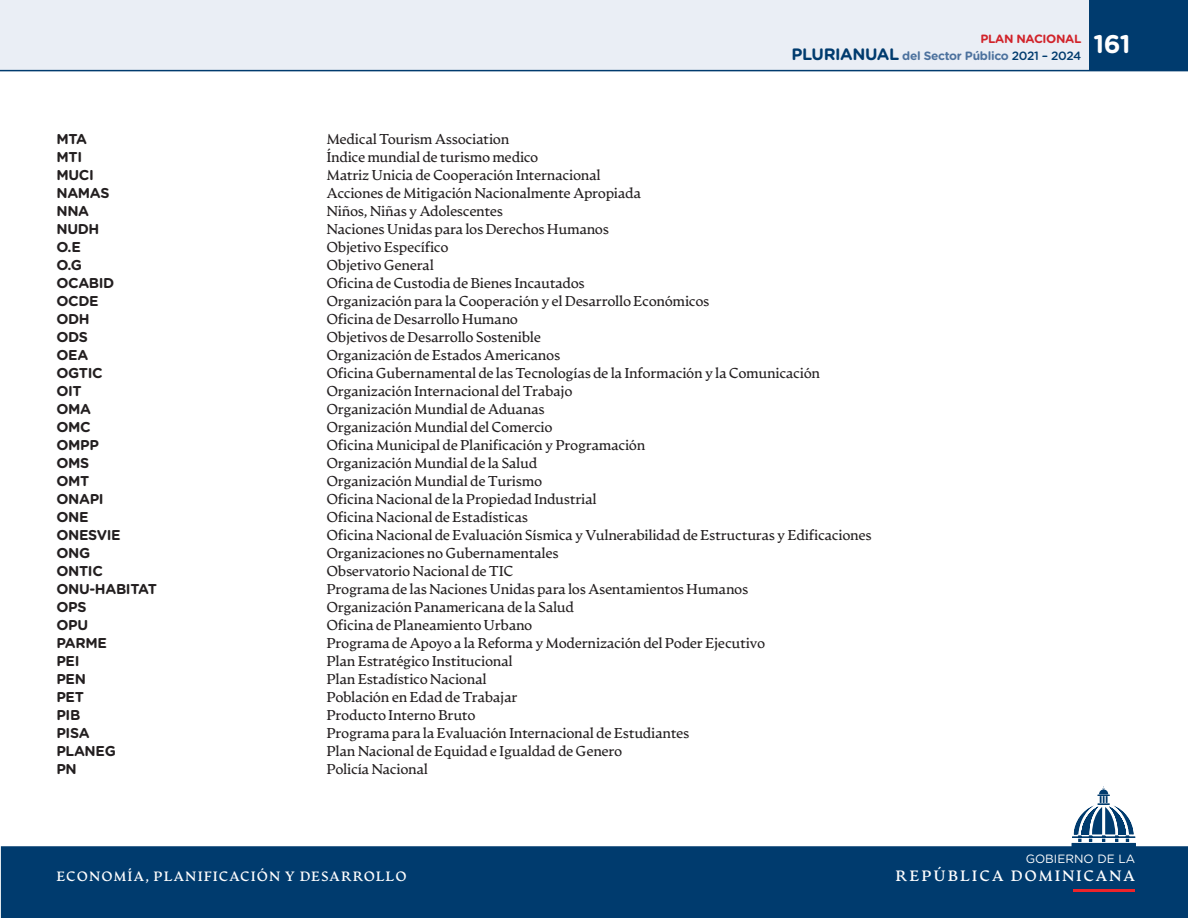
<style>
.page{position:relative;width:1188px;height:918px;background:#fff}
.page>*{position:absolute;margin:0;border:0;box-sizing:border-box;transform-origin:0 0}
.t1{font:700 25.5px "Gotham Rounded";color:#fff}
.t2{font:700 15px "Artifex CF";letter-spacing:.11em;color:#fff}
.t3{font:14.25px "Artifex CF";letter-spacing:-.025em;color:#231f20}
.t4{font:700 14.25px "Gotham Rounded";letter-spacing:-.025em;color:#231f20}
.t5{font:700 13.5px "Artifex CF";letter-spacing:.07em;color:#fff}
.t6{font:700 12px/16.5px "Gotham Rounded";letter-spacing:-.03em;color:#4d729e;text-align:right}
.t7{font:12px "Gotham Rounded";color:#fff}
.s1{color:#d1232a}
.s2{font-size:16.5px;color:#003b6e}
.s3{font-weight:500;color:#003b6e}
</style>
<div class="page">
<div style="left:0;top:0;width:1089px;height:70px;background:#eaeef5"></div>
<div style="left:1089px;top:0;width:99px;height:71px;background:#003b6e"></div>
<hr style="left:0;top:70px;width:1188px;height:1px;background:#003b6e">
<div style="left:1px;top:843px;width:1187px;height:75px;background:#003b6e"></div>
<hr style="left:1073px;top:889px;width:62px;height:3px;background:#ed242a">
<svg style="left:1072px;top:786px;width:63px;height:56px"></svg>
<p class="t6" style="left:792px;top:30px;width:291px"><span class="s1">PLAN NACIONAL<br></span><span class="s2">PLURIANUAL</span> del Sector Público <span class="s3">2021 – 2024</span></p>
<h1 class="t1" style="left:1094px;top:25px;width:38px">161</h1>
<p class="t4" style="left:56px;top:129px;width:32px">MTA</p>
<p class="t3" style="left:326px;top:130px;width:185px">Medical Tourism Association</p>
<p class="t4" style="left:56px;top:147px;width:27px">MTI</p>
<p class="t3" style="left:326px;top:148px;width:214px">Índice mundial de turismo medico</p>
<p class="t4" style="left:56px;top:165px;width:39px">MUCI</p>
<p class="t3" style="left:326px;top:166px;width:276px">Matriz Unicia de Cooperación Internacional</p>
<p class="t4" style="left:56px;top:183px;width:55px">NAMAS</p>
<p class="t3" style="left:326px;top:184px;width:316px">Acciones de Mitigación Nacionalmente Apropiada</p>
<p class="t4" style="left:56px;top:201px;width:34px">NNA</p>
<p class="t3" style="left:326px;top:202px;width:178px">Niños, Niñas y Adolescentes</p>
<p class="t4" style="left:56px;top:218px;width:44px">NUDH</p>
<p class="t3" style="left:326px;top:220px;width:284px">Naciones Unidas para los Derechos Humanos</p>
<p class="t4" style="left:56px;top:236px;width:26px">O.E</p>
<p class="t3" style="left:326px;top:238px;width:124px">Objetivo Específico</p>
<p class="t4" style="left:56px;top:254px;width:27px">O.G</p>
<p class="t3" style="left:326px;top:256px;width:109px">Objetivo General</p>
<p class="t4" style="left:56px;top:272px;width:59px">OCABID</p>
<p class="t3" style="left:326px;top:274px;width:260px">Oficina de Custodia de Bienes Incautados</p>
<p class="t4" style="left:56px;top:290px;width:44px">OCDE</p>
<p class="t3" style="left:326px;top:292px;width:385px">Organización para la Cooperación y el Desarrollo Económicos</p>
<p class="t4" style="left:56px;top:308px;width:35px">ODH</p>
<p class="t3" style="left:326px;top:310px;width:193px">Oficina de Desarrollo Humano</p>
<p class="t4" style="left:56px;top:326px;width:33px">ODS</p>
<p class="t3" style="left:326px;top:328px;width:216px">Objetivos de Desarrollo Sostenible</p>
<p class="t4" style="left:56px;top:344px;width:33px">OEA</p>
<p class="t3" style="left:326px;top:346px;width:235px">Organización de Estados Americanos</p>
<p class="t4" style="left:56px;top:362px;width:48px">OGTIC</p>
<p class="t3" style="left:326px;top:364px;width:495px">Oficina Gubernamental de las Tecnologías de la Información y la Comunicación</p>
<p class="t4" style="left:56px;top:380px;width:27px">OIT</p>
<p class="t3" style="left:326px;top:382px;width:248px">Organización Internacional del Trabajo</p>
<p class="t4" style="left:56px;top:398px;width:36px">OMA</p>
<p class="t3" style="left:326px;top:400px;width:220px">Organización Mundial de Aduanas</p>
<p class="t4" style="left:56px;top:416px;width:36px">OMC</p>
<p class="t3" style="left:326px;top:418px;width:228px">Organización Mundial del Comercio</p>
<p class="t4" style="left:56px;top:434px;width:44px">OMPP</p>
<p class="t3" style="left:326px;top:436px;width:321px">Oficina Municipal de Planificación y Programación</p>
<p class="t4" style="left:56px;top:452px;width:34px">OMS</p>
<p class="t3" style="left:326px;top:454px;width:212px">Organización Mundial de la Salud</p>
<p class="t4" style="left:56px;top:470px;width:35px">OMT</p>
<p class="t3" style="left:326px;top:472px;width:217px">Organización Mundial de Turismo</p>
<p class="t4" style="left:56px;top:488px;width:49px">ONAPI</p>
<p class="t3" style="left:326px;top:490px;width:272px">Oficina Nacional de la Propiedad Industrial</p>
<p class="t4" style="left:56px;top:506px;width:34px">ONE</p>
<p class="t3" style="left:326px;top:508px;width:203px">Oficina Nacional de Estadísticas</p>
<p class="t4" style="left:56px;top:524px;width:66px">ONESVIE</p>
<p class="t3" style="left:326px;top:526px;width:547px">Oficina Nacional de Evaluación Sísmica y Vulnerabilidad de Estructuras y Edificaciones</p>
<p class="t4" style="left:56px;top:542px;width:35px">ONG</p>
<p class="t3" style="left:326px;top:544px;width:234px">Organizaciones no Gubernamentales</p>
<p class="t4" style="left:56px;top:560px;width:48px">ONTIC</p>
<p class="t3" style="left:326px;top:562px;width:189px">Observatorio Nacional de TIC</p>
<p class="t4" style="left:56px;top:578px;width:102px">ONU-HABITAT</p>
<p class="t3" style="left:326px;top:580px;width:423px">Programa de las Naciones Unidas para los Asentamientos Humanos</p>
<p class="t4" style="left:56px;top:596px;width:32px">OPS</p>
<p class="t3" style="left:326px;top:598px;width:249px">Organización Panamericana de la Salud</p>
<p class="t4" style="left:56px;top:614px;width:33px">OPU</p>
<p class="t3" style="left:326px;top:616px;width:208px">Oficina de Planeamiento Urbano</p>
<p class="t4" style="left:56px;top:632px;width:52px">PARME</p>
<p class="t3" style="left:326px;top:634px;width:440px">Programa de Apoyo a la Reforma y Modernización del Poder Ejecutivo</p>
<p class="t4" style="left:56px;top:650px;width:25px">PEI</p>
<p class="t3" style="left:326px;top:652px;width:188px">Plan Estratégico Institucional</p>
<p class="t4" style="left:56px;top:668px;width:31px">PEN</p>
<p class="t3" style="left:326px;top:670px;width:162px">Plan Estadístico Nacional</p>
<p class="t4" style="left:56px;top:686px;width:29px">PET</p>
<p class="t3" style="left:326px;top:688px;width:193px">Población en Edad de Trabajar</p>
<p class="t4" style="left:56px;top:704px;width:25px">PIB</p>
<p class="t3" style="left:326px;top:706px;width:151px">Producto Interno Bruto</p>
<p class="t4" style="left:56px;top:722px;width:35px">PISA</p>
<p class="t3" style="left:326px;top:724px;width:365px">Programa para la Evaluación Internacional de Estudiantes</p>
<p class="t4" style="left:56px;top:740px;width:61px">PLANEG</p>
<p class="t3" style="left:326px;top:742px;width:298px">Plan Nacional de Equidad e Igualdad de Genero</p>
<p class="t4" style="left:56px;top:758px;width:22px">PN</p>
<p class="t3" style="left:326px;top:760px;width:103px">Policía Nacional</p>
<p class="t7" style="left:1026px;top:851px;width:111px">GOBIERNO DE LA</p>
<p class="t5" style="left:56px;top:869px;width:352px">ECONOMÍA, PLANIFICACIÓN Y DESARROLLO</p>
<p class="t2" style="left:896px;top:867px;width:241px">REPÚBLICA DOMINICANA</p>
</div>
